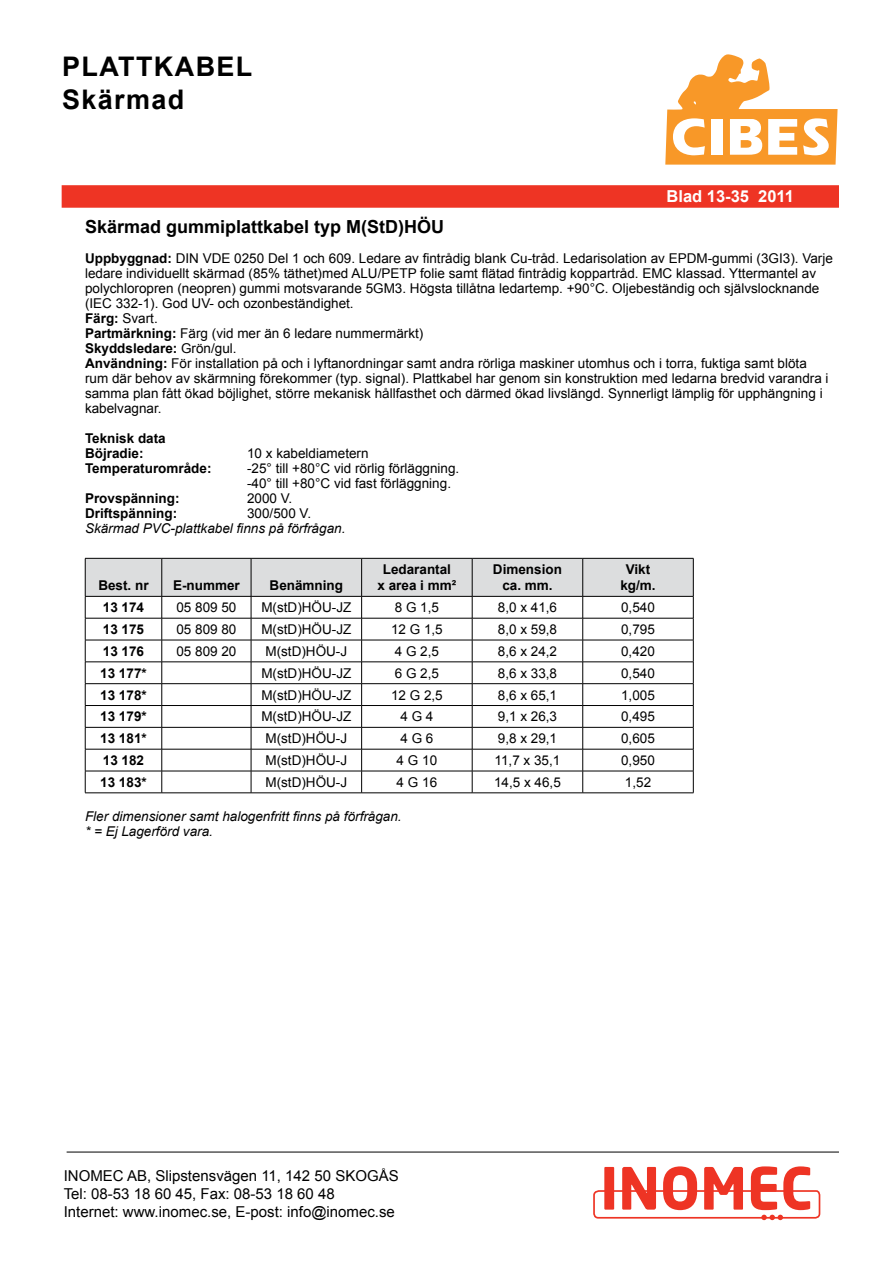
<style>
.page{position:relative;width:893px;height:1263px;background:#fff}
.page>*{position:absolute;margin:0;border:0;box-sizing:border-box;transform-origin:0 0}
.t1{font:700 27px "Arial";letter-spacing:.05em;color:#000}
.t2{font:700 18px "Arial";color:#000}
.t3{font:700 16.5px "Arial";color:#fff}
.t4{font:15px/18px "Arial";color:#000}
.t5{font:13.5px/15px "Arial";color:#000}
.t6{font:700 13.5px/16.2px "Arial";color:#000;text-align:center}
.t7{font:italic 13.5px/15px "Arial";color:#000}
.s1{font-weight:700}
</style>
<div class="page">
<div style="left:62px;top:185px;width:777px;height:23px;background:#ee3424"></div>
<svg style="left:593px;top:1166px;width:228px;height:54px"></svg>
<svg style="left:665px;top:54px;width:173px;height:111px"></svg>
<hr style="left:67px;top:1152px;width:772px;height:1px;background:#000">
<svg style="left:85px;top:558px;width:609px;height:235px"></svg>
<hr style="left:85px;top:792px;width:77px;height:1px;background:#000">
<hr style="left:162px;top:792px;width:89px;height:1px;background:#000">
<hr style="left:251px;top:792px;width:111px;height:1px;background:#000">
<hr style="left:362px;top:792px;width:110px;height:1px;background:#000">
<hr style="left:472px;top:792px;width:111px;height:1px;background:#000">
<hr style="left:583px;top:792px;width:110px;height:1px;background:#000">
<h1 class="t1" style="left:62px;top:49px;width:39px">Plattka</h1>
<h1 class="t1" style="left:196px;top:49px;width:49px">bel</h1>
<h1 class="t1" style="left:62px;top:82px;width:124px">Skärmad</h1>
<p class="t3" style="left:666px;top:185px;width:129px">Blad 13-35 2011</p>
<h2 class="t2" style="left:85px;top:214px;width:358px">Skärmad gummiplattkabel typ M(StD)HÖU</h2>
<p class="t5" style="left:85px;top:250px;width:749px"><span class="s1">Uppbyggnad:</span> DIN VDE 0250 Del 1 och 609. Ledare av fintrådig blank Cu-tråd. Ledarisolation av EPDM-gummi (3GI3). Varje ledare individuellt skärmad (85% täthet)med ALU/PETP folie samt flätad fintrådig koppartråd. EMC klassad. Yttermantel av polychloropren (neopren) gummi motsvarande 5GM3. Högsta tillåtna ledartemp. +90°C. Oljebeständig och självslocknande (IEC 332-1). God UV- och ozonbeständighet.<br><span class="s1">Färg:</span> Svart.<br><span class="s1">Partmärkning:</span> Färg (vid mer än 6 ledare nummermärkt)<br><span class="s1">Skyddsledare:</span> Grön/gul.<br><span class="s1">Användning:</span> För installation på och i lyftanordningar samt andra rörliga maskiner utomhus och i torra, fuktiga samt blöta rum där behov av skärmning förekommer (typ. signal). Plattkabel har genom sin konstruktion med ledarna bredvid varandra i samma plan fått ökad böjlighet, större mekanisk hållfasthet och därmed ökad livslängd. Synnerligt lämplig för upphängning i kabelvagnar.</p>
<p class="t6" style="left:85px;top:431px;width:82px;line-height:15px;text-align:left">Teknisk data<br>Böjradie:</p>
<p class="t5" style="left:247px;top:445px;width:123px">10 x kabeldiametern</p>
<p class="t6" style="left:85px;top:460px;width:128px">Temperaturområde:</p>
<p class="t5" style="left:247px;top:460px;width:214px">-25° till +80°C vid rörlig förläggning. -40° till +80°C vid fast förläggning.</p>
<p class="t6" style="left:85px;top:490px;width:96px">Provspänning:</p>
<p class="t5" style="left:247px;top:490px;width:47px">2000 V.</p>
<p class="t6" style="left:85px;top:505px;width:94px">Driftspänning:</p>
<p class="t5" style="left:247px;top:505px;width:66px">300/500 V.</p>
<p class="t7" style="left:85px;top:520px;width:262px">Skärmad PVC-plattkabel finns på förfrågan.</p>
<p class="t6" style="left:98px;top:578px;width:52px">Best. nr</p>
<p class="t6" style="left:173px;top:578px;width:68px">E-nummer</p>
<p class="t6" style="left:270px;top:578px;width:75px">Benämning</p>
<p class="t6" style="left:377px;top:562px;width:80px">Ledarantal x area i mm²</p>
<p class="t6" style="left:493px;top:562px;width:71px">Dimension ca. mm.</p>
<p class="t6" style="left:620px;top:562px;width:37px">Vikt kg/m.</p>
<p class="t6" style="left:103px;top:600px;width:43px">13 174</p>
<p class="t5" style="left:176px;top:600px;width:62px">05 809 50</p>
<p class="t5" style="left:261px;top:600px;width:91px">M(stD)HÖU-JZ</p>
<p class="t5" style="left:395px;top:600px;width:46px">8 G 1,5</p>
<p class="t5" style="left:498px;top:600px;width:61px">8,0 x 41,6</p>
<p class="t5" style="left:621px;top:600px;width:35px">0,540</p>
<p class="t6" style="left:103px;top:622px;width:43px">13 175</p>
<p class="t5" style="left:176px;top:622px;width:62px">05 809 80</p>
<p class="t5" style="left:261px;top:622px;width:91px">M(stD)HÖU-JZ</p>
<p class="t5" style="left:391px;top:622px;width:53px">12 G 1,5</p>
<p class="t5" style="left:498px;top:622px;width:61px">8,0 x 59,8</p>
<p class="t5" style="left:621px;top:622px;width:35px">0,795</p>
<p class="t6" style="left:103px;top:643px;width:43px">13 176</p>
<p class="t5" style="left:176px;top:644px;width:62px">05 809 20</p>
<p class="t5" style="left:265px;top:644px;width:83px">M(stD)HÖU-J</p>
<p class="t5" style="left:395px;top:644px;width:46px">4 G 2,5</p>
<p class="t5" style="left:498px;top:644px;width:61px">8,6 x 24,2</p>
<p class="t5" style="left:621px;top:644px;width:35px">0,420</p>
<p class="t6" style="left:100px;top:665px;width:48px">13 177*</p>
<p class="t5" style="left:261px;top:666px;width:91px">M(stD)HÖU-JZ</p>
<p class="t5" style="left:395px;top:666px;width:46px">6 G 2,5</p>
<p class="t5" style="left:498px;top:666px;width:61px">8,6 x 33,8</p>
<p class="t5" style="left:621px;top:666px;width:35px">0,540</p>
<p class="t6" style="left:100px;top:687px;width:48px">13 178*</p>
<p class="t5" style="left:261px;top:687px;width:91px">M(stD)HÖU-JZ</p>
<p class="t5" style="left:391px;top:687px;width:53px">12 G 2,5</p>
<p class="t5" style="left:498px;top:687px;width:61px">8,6 x 65,1</p>
<p class="t5" style="left:621px;top:687px;width:35px">1,005</p>
<p class="t6" style="left:100px;top:709px;width:48px">13 179*</p>
<p class="t5" style="left:261px;top:709px;width:91px">M(stD)HÖU-JZ</p>
<p class="t5" style="left:400px;top:709px;width:35px">4 G 4</p>
<p class="t5" style="left:498px;top:709px;width:61px">9,1 x 26,3</p>
<p class="t5" style="left:621px;top:709px;width:35px">0,495</p>
<p class="t6" style="left:100px;top:731px;width:48px">13 181*</p>
<p class="t5" style="left:265px;top:731px;width:83px">M(stD)HÖU-J</p>
<p class="t5" style="left:400px;top:731px;width:35px">4 G 6</p>
<p class="t5" style="left:498px;top:731px;width:61px">9,8 x 29,1</p>
<p class="t5" style="left:621px;top:731px;width:35px">0,605</p>
<p class="t6" style="left:103px;top:753px;width:43px">13 182</p>
<p class="t5" style="left:265px;top:753px;width:83px">M(stD)HÖU-J</p>
<p class="t5" style="left:397px;top:753px;width:42px">4 G 10</p>
<p class="t5" style="left:495px;top:753px;width:67px">11,7 x 35,1</p>
<p class="t5" style="left:621px;top:753px;width:35px">0,950</p>
<p class="t6" style="left:100px;top:774px;width:48px">13 183*</p>
<p class="t5" style="left:265px;top:775px;width:83px">M(stD)HÖU-J</p>
<p class="t5" style="left:397px;top:775px;width:42px">4 G 16</p>
<p class="t5" style="left:494px;top:775px;width:68px">14,5 x 46,5</p>
<p class="t5" style="left:625px;top:775px;width:28px">1,52</p>
<p class="t7" style="left:85px;top:809px;width:318px">Fler dimensioner samt halogenfritt finns på förfrågan. * = Ej Lagerförd vara.</p>
<p class="t4" style="left:64px;top:1167px;width:336px">InomeC AB, Slipstensvägen 11, 142 50 SKOGÅS<br>Tel: 08-53 18 60 45, Fax: 08-53 18 60 48<br>Internet: www.inomec.se, E-post: info@inomec.se</p>
</div>
